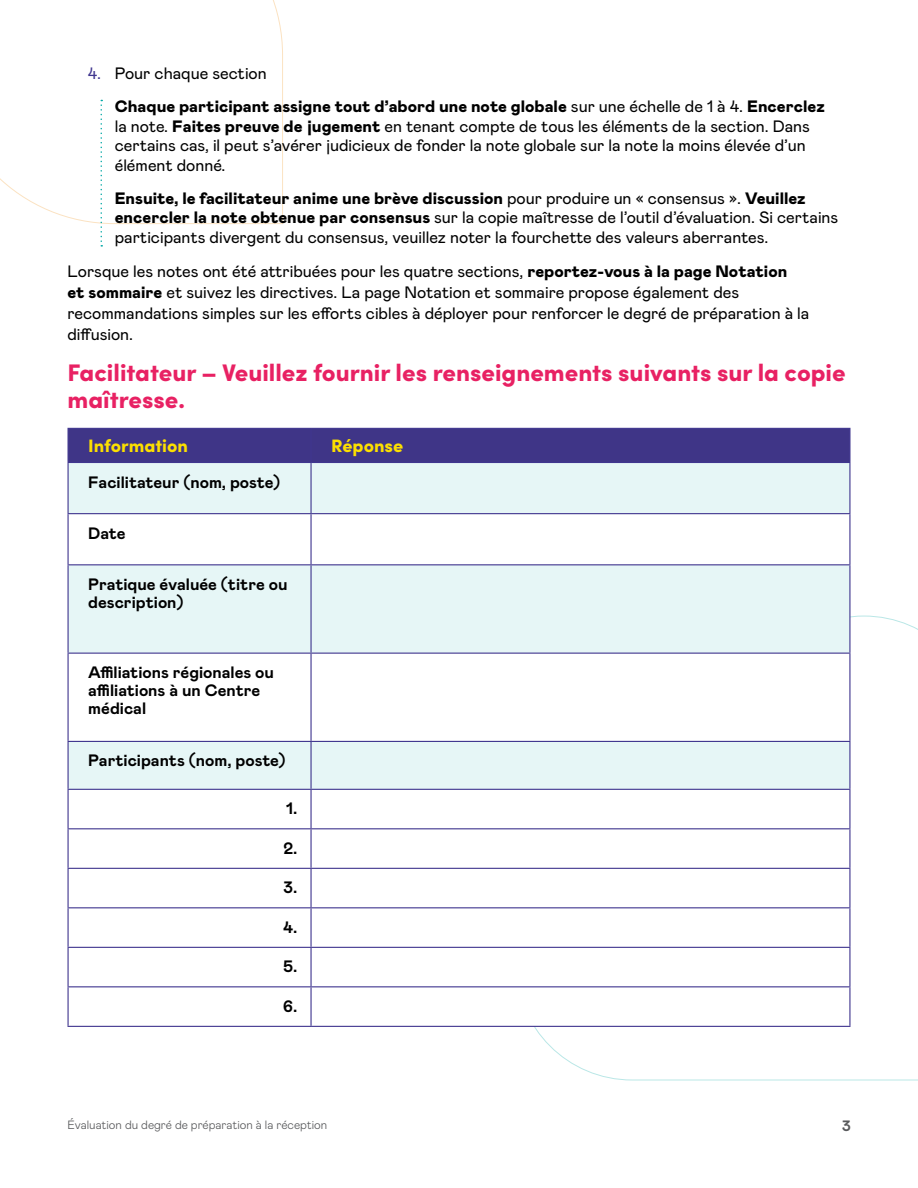
<style>
.page{position:relative;width:918px;height:1188px;background:#fff}
.page>*{position:absolute;margin:0;border:0;box-sizing:border-box;transform-origin:0 0}
.t1{font:900 24px/27px "Sofia Pro";color:#e82163}
.Table_Header{font:900 18px "Sofia Pro";color:#fce000}
.List_-_bullets_-_lev{font:16.5px/19.5px "Mabry Pro";color:#000}
.Body{font:16.5px/21px "Mabry Pro";color:#000}
.Table_Body__Left_Col{font:700 16.5px/17.9px "Mabry Pro";color:#000}
.List_-_numbered_-_le{font:16.5px "Mabry Pro";color:#000}
.t2{font:700 15px "Mabry Pro";color:#58595b}
.t3{font:300 12px "Mabry Pro";color:#58595b}
.s1{color:#40368f}
.s2{font-weight:900}
</style>
<div class="page">
<svg style="left:534px;top:615px;width:384px;height:466px"></svg>
<svg style="left:0;top:0;width:283px;height:224px"></svg>
<svg style="left:100px;top:100px;width:2px;height:147px"></svg>
<div style="left:69px;top:429px;width:780px;height:33px;background:#3f3587"></div>
<div style="left:69px;top:463px;width:780px;height:50px;background:#e6f6f6"></div>
<svg style="left:69px;top:514px;width:780px;height:512px"></svg>
<hr style="left:68px;top:428px;width:243px;height:1px;background:#40368f">
<hr style="left:68px;top:429px;width:1px;height:33px;background:#40368f">
<hr style="left:311px;top:428px;width:540px;height:1px;background:#40368f">
<hr style="left:849px;top:429px;width:1px;height:33px;background:#40368f">
<hr style="left:68px;top:463px;width:1px;height:50px;background:#40368f">
<hr style="left:849px;top:463px;width:1px;height:50px;background:#40368f">
<hr style="left:68px;top:514px;width:1px;height:50px;background:#40368f">
<hr style="left:849px;top:514px;width:1px;height:50px;background:#40368f">
<hr style="left:68px;top:565px;width:1px;height:88px;background:#40368f">
<hr style="left:849px;top:565px;width:1px;height:88px;background:#40368f">
<hr style="left:68px;top:654px;width:1px;height:87px;background:#40368f">
<hr style="left:849px;top:654px;width:1px;height:87px;background:#40368f">
<hr style="left:68px;top:742px;width:1px;height:47px;background:#40368f">
<hr style="left:849px;top:742px;width:1px;height:47px;background:#40368f">
<hr style="left:68px;top:790px;width:1px;height:38px;background:#40368f">
<hr style="left:849px;top:790px;width:1px;height:38px;background:#40368f">
<hr style="left:68px;top:829px;width:1px;height:39px;background:#40368f">
<hr style="left:849px;top:829px;width:1px;height:39px;background:#40368f">
<hr style="left:68px;top:869px;width:1px;height:38px;background:#40368f">
<hr style="left:849px;top:869px;width:1px;height:38px;background:#40368f">
<hr style="left:68px;top:908px;width:1px;height:39px;background:#40368f">
<hr style="left:849px;top:908px;width:1px;height:39px;background:#40368f">
<hr style="left:68px;top:948px;width:1px;height:38px;background:#40368f">
<hr style="left:849px;top:948px;width:1px;height:38px;background:#40368f">
<hr style="left:68px;top:987px;width:1px;height:39px;background:#40368f">
<hr style="left:849px;top:987px;width:1px;height:39px;background:#40368f">
<hr style="left:68px;top:1026px;width:243px;height:1px;background:#40368f">
<hr style="left:311px;top:1026px;width:540px;height:1px;background:#40368f">
<hr style="left:310px;top:429px;width:2px;height:33px;background:#40368f">
<hr style="left:68px;top:462px;width:243px;height:1px;background:#40368f">
<hr style="left:311px;top:462px;width:540px;height:1px;background:#40368f">
<hr style="left:310px;top:463px;width:2px;height:50px;background:#40368f">
<hr style="left:68px;top:513px;width:243px;height:1px;background:#40368f">
<hr style="left:311px;top:513px;width:540px;height:1px;background:#40368f">
<hr style="left:310px;top:514px;width:2px;height:50px;background:#40368f">
<hr style="left:68px;top:564px;width:243px;height:1px;background:#40368f">
<hr style="left:311px;top:564px;width:540px;height:1px;background:#40368f">
<hr style="left:310px;top:565px;width:2px;height:88px;background:#40368f">
<hr style="left:68px;top:653px;width:243px;height:1px;background:#40368f">
<hr style="left:311px;top:653px;width:540px;height:1px;background:#40368f">
<hr style="left:310px;top:654px;width:2px;height:87px;background:#40368f">
<hr style="left:68px;top:741px;width:243px;height:1px;background:#40368f">
<hr style="left:311px;top:741px;width:540px;height:1px;background:#40368f">
<hr style="left:310px;top:742px;width:2px;height:47px;background:#40368f">
<hr style="left:68px;top:789px;width:243px;height:1px;background:#40368f">
<hr style="left:311px;top:789px;width:540px;height:1px;background:#40368f">
<hr style="left:310px;top:790px;width:2px;height:38px;background:#40368f">
<hr style="left:68px;top:828px;width:243px;height:1px;background:#40368f">
<hr style="left:311px;top:828px;width:540px;height:1px;background:#40368f">
<hr style="left:310px;top:829px;width:2px;height:39px;background:#40368f">
<hr style="left:68px;top:868px;width:243px;height:1px;background:#40368f">
<hr style="left:311px;top:868px;width:540px;height:1px;background:#40368f">
<hr style="left:310px;top:869px;width:2px;height:38px;background:#40368f">
<hr style="left:68px;top:907px;width:243px;height:1px;background:#40368f">
<hr style="left:311px;top:907px;width:540px;height:1px;background:#40368f">
<hr style="left:310px;top:908px;width:2px;height:39px;background:#40368f">
<hr style="left:68px;top:947px;width:243px;height:1px;background:#40368f">
<hr style="left:311px;top:947px;width:540px;height:1px;background:#40368f">
<hr style="left:310px;top:948px;width:2px;height:38px;background:#40368f">
<hr style="left:68px;top:986px;width:243px;height:1px;background:#40368f">
<hr style="left:311px;top:986px;width:540px;height:1px;background:#40368f">
<hr style="left:310px;top:987px;width:2px;height:39px;background:#40368f">
<h1 class="List_-_numbered_-_le" style="left:88px;top:62px;width:181px"><span class="s1">4.</span> Pour chaque section</h1>
<p class="List_-_bullets_-_lev" style="left:115px;top:96px;width:712px"><span class="s2">Chaque participant assigne tout d’abord une note globale</span> sur une échelle de 1 à 4. <span class="s2">Encerclez </span>la note. <span class="s2">Faites preuve de jugement</span> en tenant compte de tous les éléments de la section. Dans certains cas, il peut s’avérer judicieux de fonder la note globale sur la note la moins élevée d’un élément donné.</p>
<p class="List_-_bullets_-_lev" style="left:115px;top:187px;width:725px"><span class="s2">Ensuite, le facilitateur anime une brève discussion</span> pour produire un « consensus ». <span class="s2">Veuillez encercler la note obtenue par consensus</span> sur la copie maîtresse de l’outil d’évaluation. Si certains participants divergent du consensus, veuillez noter la fourchette des valeurs aberrantes.</p>
<p class="Body" style="left:68px;top:260px;width:743px">Lorsque les notes ont été attribuées pour les quatre sections, <span class="s2">reportez-vous à la page Notation<br>et sommaire</span> et suivez les directives. La page Notation et sommaire propose également des recommandations simples sur les efforts cibles à déployer pour renforcer le degré de préparation à la diffusion.</p>
<h2 class="t1" style="left:68px;top:356px;width:780px">Facilitateur – Veuillez fournir les renseignements suivants sur la copie maîtresse.</h2>
<p class="Table_Header" style="left:88px;top:431px;width:101px">Information</p>
<p class="Table_Header" style="left:331px;top:431px;width:74px">Réponse</p>
<h1 class="Table_Body__Left_Col" style="left:88px;top:472px;width:193px">Facilitateur (nom, poste)</h1>
<h1 class="Table_Body__Left_Col" style="left:88px;top:523px;width:39px">Date</h1>
<h1 class="Table_Body__Left_Col" style="left:88px;top:575px;width:201px">Pratique évaluée (titre ou description)</h1>
<h1 class="Table_Body__Left_Col" style="left:88px;top:663px;width:187px">Affiliations régionales ou affiliations à un Centre médical</h1>
<h1 class="Table_Body__Left_Col" style="left:88px;top:751px;width:199px">Participants (nom, poste)</h1>
<h1 class="Table_Body__Left_Col" style="left:286px;top:799px;width:13px">1.</h1>
<h1 class="Table_Body__Left_Col" style="left:283px;top:839px;width:16px">2.</h1>
<h1 class="Table_Body__Left_Col" style="left:284px;top:878px;width:15px">3.</h1>
<h1 class="Table_Body__Left_Col" style="left:283px;top:918px;width:16px">4.</h1>
<h1 class="Table_Body__Left_Col" style="left:283px;top:957px;width:16px">5.</h1>
<h1 class="Table_Body__Left_Col" style="left:283px;top:997px;width:16px">6.</h1>
<p class="t3" style="left:68px;top:1116px;width:261px">Évaluation du degré de préparation à la réception</p>
<p class="t2" style="left:842px;top:1115px;width:10px">3</p>
</div>
